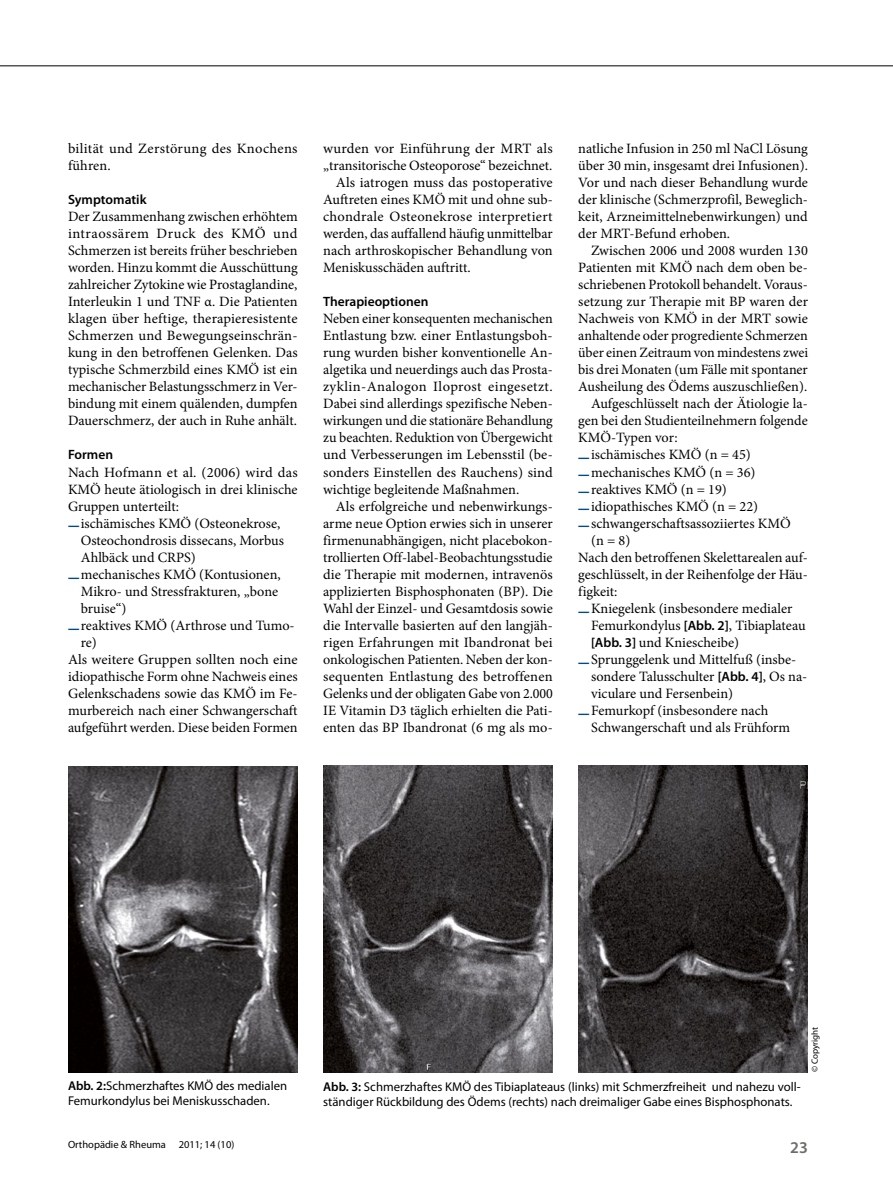
<style>
.page{position:relative;width:893px;height:1187px;background:#fff}
.page>*{position:absolute;margin:0;border:0;box-sizing:border-box;transform-origin:0 0}
.Seitenzahl__rechts{font:600 16.5px "Myriad Pro";color:#6e6d67}
.Absatz-Fortsetzung{font:14.25px/17px "Minion Pro";color:#000;text-align:justify}
.Absatz-Beginn_1{font:14.25px/17px "Minion Pro";color:#000;text-align:justify}
.Aufzählung-Liste_1{font:14.25px/17px "Minion Pro";letter-spacing:-.005em;color:#000}
.Absatz-Fortsetzung-2{font:14.25px/17px "Minion Pro";letter-spacing:.02em;color:#000}
.Überschrift_2{font:600 13.5px "Myriad Pro";color:#000}
.Legende_2{font:12.75px/15px "Myriad Pro";color:#000}
.Ausgabe__rechts{font:10.5px "Myriad Pro";color:#000}
.Copyright{font:9px "Myriad Pro";color:#000}
.s1{font-family:"Myriad Pro";font-weight:700;color:#00498a}
.s2{font-family:"Myriad Pro";font-weight:600;font-size:13.5px}
.s3{font-weight:600}
</style>
<div class="page">
<hr style="left:0;top:66px;width:893px;height:1px;background:#000">
<img style="left:68px;top:766px;width:230px;height:305px">
<img style="left:323px;top:765px;width:230px;height:306px">
<img style="left:578px;top:765px;width:230px;height:306px">
<p class="Absatz-Fortsetzung-2" style="left:68px;top:140px;width:231px">bilität und Zerstörung des Knochens führen.</p>
<p class="Überschrift_2" style="left:68px;top:191px;width:80px">Symptomatik</p>
<p class="Absatz-Beginn_1" style="left:68px;top:208px;width:231px">Der Zusammenhang zwischen erhöhtem intraossärem Druck des KMÖ und Schmerzen ist bereits früher beschrieben worden. Hinzu kommt die Ausschüttung zahlreicher Zytokine wie Prostaglandine, Interleukin 1 und TNF α. Die Patienten klagen über heftige, therapieresistente Schmerzen und Bewegungseinschrän&shy;kung in den betroffenen Gelenken. Das typische Schmerzbild eines KMÖ ist ein mechanischer Belastungsschmerz in Ver&shy;bindung mit einem quälenden, dumpfen Dauerschmerz, der auch in Ruhe anhält.</p>
<p class="Überschrift_2" style="left:68px;top:446px;width:47px">Formen</p>
<p class="Absatz-Beginn_1" style="left:68px;top:463px;width:231px">Nach Hofmann et al. (2006) wird das KMÖ heute ätiologisch in drei klinische Gruppen unterteilt:</p>
<p class="Aufzählung-Liste_1" style="left:81px;top:514px;width:205px;text-indent:-13px"><span class="s1">—</span>ischämisches KMÖ (Osteonekrose,<br>Osteochondrosis dissecans, Morbus<br>Ahlbäck und CRPS)</p>
<p class="Aufzählung-Liste_1" style="left:81px;top:565px;width:201px;text-indent:-13px"><span class="s1">—</span>mechanisches KMÖ (Kontusionen,<br>Mikro- und Stressfrakturen, „bone bruise“)</p>
<p class="Aufzählung-Liste_1" style="left:81px;top:616px;width:215px;text-indent:-13px"><span class="s1">—</span>reaktives KMÖ (Arthrose und Tumo&shy;re)</p>
<p class="Absatz-Beginn_1" style="left:68px;top:650px;width:231px">Als weitere Gruppen sollten noch eine idiopathische Form ohne Nachweis eines Gelenkschadens sowie das KMÖ im Fe&shy;murbereich nach einer Schwangerschaft aufgeführt werden. Diese beiden Formen</p>
<p class="Absatz-Beginn_1" style="left:323px;top:140px;width:231px">wurden vor Einführung der MRT als „transitorische Osteoporose“ bezeichnet.</p>
<p class="Absatz-Fortsetzung" style="left:323px;top:174px;width:231px;text-indent:13px">Als iatrogen muss das postoperative Auftreten eines KMÖ mit und ohne sub&shy;chondrale Osteonekrose interpretiert werden, das auffallend häufig unmittelbar nach arthroskopischer Behandlung von Meniskusschäden auftritt.</p>
<p class="Überschrift_2" style="left:323px;top:293px;width:107px">Therapieoptionen</p>
<p class="Absatz-Beginn_1" style="left:323px;top:310px;width:231px">Neben einer konsequenten mechanischen Entlastung bzw. einer Entlastungsboh&shy;rung wurden bisher konventionelle An&shy;algetika und neuerdings auch das Prosta&shy;zyklin-Analogon Iloprost eingesetzt.<br>Dabei sind allerdings spezifische Neben&shy;wirkungen und die stationäre Behandlung zu beachten. Reduktion von Übergewicht und Verbesserungen im Lebensstil (be&shy;sonders Einstellen des Rauchens) sind wichtige begleitende Maßnahmen.</p>
<p class="Absatz-Fortsetzung" style="left:323px;top:497px;width:231px;text-indent:13px">Als erfolgreiche und nebenwirkungs&shy;arme neue Option erwies sich in unserer firmenunabhängigen, nicht placebokon&shy;trollierten Off-label-Beobachtungsstudie die Therapie mit modernen, intravenös applizierten Bisphosphonaten (BP). Die Wahl der Einzel- und Gesamtdosis sowie die Intervalle basierten auf den langjäh&shy;rigen Erfahrungen mit Ibandronat bei onkologischen Patienten. Neben der kon&shy;sequenten Entlastung des betroffenen Gelenks und der obligaten Gabe von 2.000<br>IE Vitamin D3 täglich erhielten die Pati&shy;enten das BP Ibandronat (6 mg als mo-</p>
<p class="Absatz-Fortsetzung" style="left:578px;top:140px;width:231px">natliche Infusion in 250 ml NaCl Lösung über 30 min, insgesamt drei Infusionen).<br>Vor und nach dieser Behandlung wurde der klinische (Schmerzprofil, Beweglich&shy;keit, Arzneimittelnebenwirkungen) und der MRT-Befund erhoben.</p>
<p class="Absatz-Fortsetzung" style="left:578px;top:242px;width:231px;text-indent:13px">Zwischen 2006 und 2008 wurden 130<br>Patienten mit KMÖ nach dem oben be&shy;schriebenen Protokoll behandelt. Voraus&shy;setzung zur Therapie mit BP waren der Nachweis von KMÖ in der MRT sowie anhaltende oder progrediente Schmerzen über einen Zeitraum von mindestens zwei bis drei Monaten (um Fälle mit spontaner Ausheilung des Ödems auszuschließen).</p>
<p class="Absatz-Fortsetzung" style="left:578px;top:395px;width:231px;text-indent:13px">Aufgeschlüsselt nach der Ätiologie la&shy;gen bei den Studienteilnehmern folgende KMÖ-Typen vor:</p>
<p class="Aufzählung-Liste_1" style="left:578px;top:446px;width:174px"><span class="s1">—</span>ischämisches KMÖ (n = 45)</p>
<p class="Aufzählung-Liste_1" style="left:578px;top:463px;width:179px"><span class="s1">—</span>mechanisches KMÖ (n = 36)</p>
<p class="Aufzählung-Liste_1" style="left:578px;top:480px;width:150px"><span class="s1">—</span>reaktives KMÖ (n = 19)</p>
<p class="Aufzählung-Liste_1" style="left:578px;top:497px;width:181px"><span class="s1">—</span>idiopathisches KMÖ (n = 22)</p>
<p class="Aufzählung-Liste_1" style="left:591px;top:514px;width:201px;text-indent:-13px"><span class="s1">—</span>schwangerschaftsassoziiertes KMÖ (n = 8)</p>
<p class="Absatz-Beginn_1" style="left:578px;top:548px;width:231px">Nach den betroffenen Skelettarealen auf&shy;geschlüsselt, in der Reihenfolge der Häu&shy;figkeit:</p>
<p class="Aufzählung-Liste_1" style="left:591px;top:599px;width:216px;text-indent:-13px"><span class="s1">—</span>Kniegelenk (insbesondere medialer<br>Femurkondylus <span class="s2">[Abb. 2]</span>, Tibiaplateau <span class="s2">[Abb. 3]</span> und Kniescheibe)</p>
<p class="Aufzählung-Liste_1" style="left:591px;top:650px;width:218px;text-indent:-13px"><span class="s1">—</span>Sprunggelenk und Mittelfuß (insbe&shy;sondere Talusschulter <span class="s2">[Abb. 4]</span>, Os na&shy;viculare und Fersenbein)</p>
<p class="Aufzählung-Liste_1" style="left:591px;top:701px;width:201px;text-indent:-13px"><span class="s1">—</span>Femurkopf (insbesondere nach<br>Schwangerschaft und als Frühform</p>
<p class="Copyright" style="left:809px;top:1071px;width:47px;rotate:-90deg">© Copyright</p>
<p class="Legende_2" style="left:68px;top:1078px;width:221px"><span class="s3">Abb. 2:</span>Schmerzhaftes KMÖ des medialen<br>Femurkondylus bei Meniskusschaden.</p>
<p class="Legende_2" style="left:323px;top:1078px;width:479px"><span class="s3">Abb. 3:</span> Schmerzhaftes KMÖ des Tibiaplateaus (links) mit Schmerzfreiheit und nahezu voll&shy;ständiger Rückbildung des Ödems (rechts) nach dreimaliger Gabe eines Bisphosphonats.</p>
<p class="Ausgabe__rechts" style="left:68px;top:1137px;width:168px">Orthopädie &amp; Rheuma 2011; 14 (10)</p>
<p class="Seitenzahl__rechts" style="left:790px;top:1136px;width:19px">23</p>
</div>
